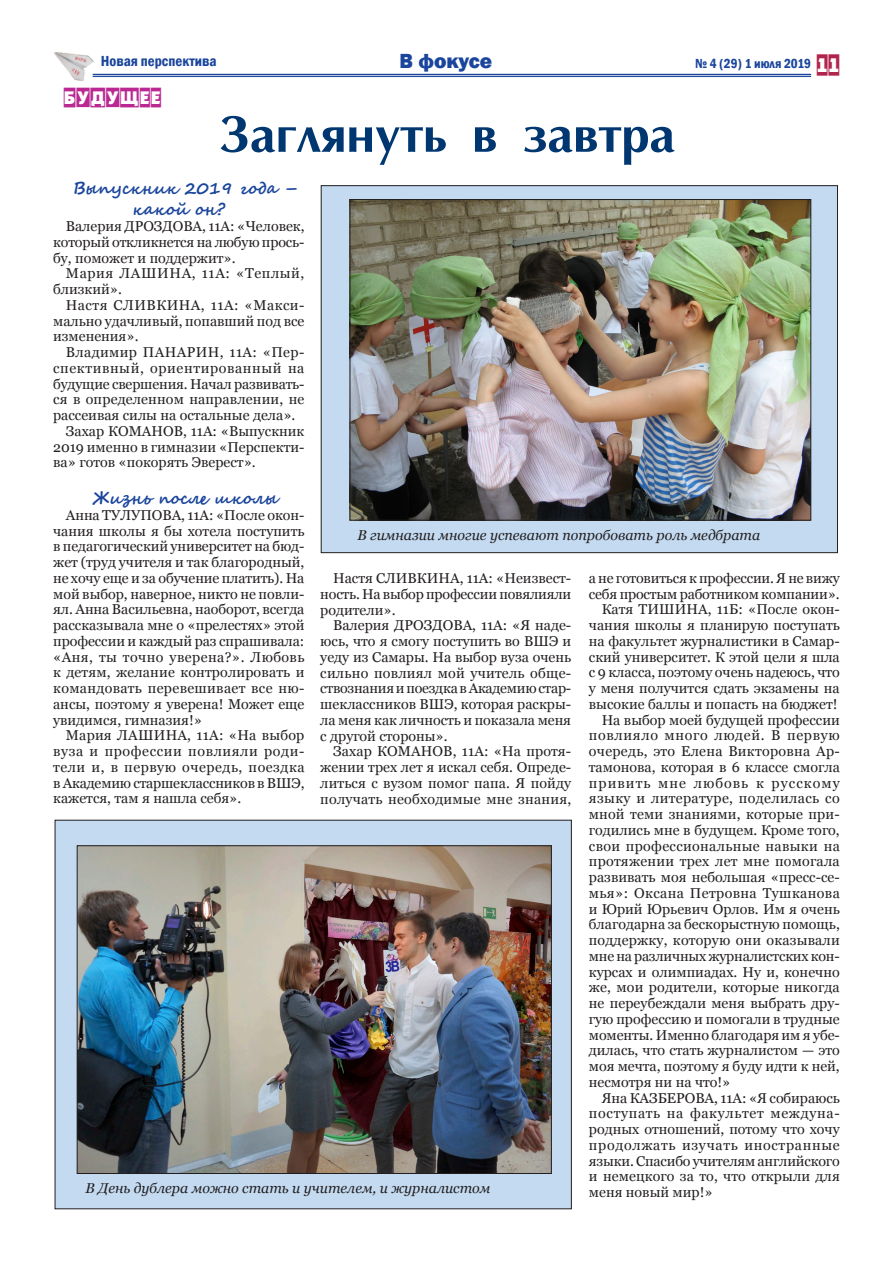
<style>
.page{position:relative;width:893px;height:1263px;background:#fff}
.page>*{position:absolute;margin:0;border:0;box-sizing:border-box;transform-origin:0 0}
.t1{font:700 51px "AG Opt Cyrillic";color:#013771}
.t2{font:800 21px "Franklin Gothic";color:#1a459c}
.t3{font:19.5px "a Plakat Titul Cm";color:#b1244d}
.t4{font:18px "a Plakat Titul Cm";color:#b92991}
.t5{font:700 16.5px/21px "Segoe Script";color:#1a459c}
.t6{font:600 condensed 15px "Franklin Gothic";color:#1a459c}
.t7{font:14.25px/15.8px "Georgia";color:#231f20;text-align:justify}
.t8{font:14.25px "Georgia";letter-spacing:.025em;color:#231f20}
.t9{font:italic 14.25px "Georgia";color:#231f20}
.t10{font:14.25px "Georgia";letter-spacing:.02em;color:#231f20}
.t11{font:14.25px "Georgia";letter-spacing:.045em;color:#231f20}
.t12{font:14.25px "Georgia";letter-spacing:.03em;color:#231f20}
.t13{font:14.25px "Georgia";letter-spacing:.05em;color:#231f20}
.t14{font:14.25px "Georgia";letter-spacing:.075em;color:#231f20}
.t15{font:14.25px "Georgia";letter-spacing:.04em;color:#231f20}
.t16{font:14.25px "Georgia";letter-spacing:.035em;color:#231f20}
.t17{font:600 condensed 13.5px "Franklin Gothic";color:#1a459c}
</style>
<div class="page">
<hr style="left:93px;top:74px;width:718px;height:1px;background:#1a459c">
<hr style="left:93px;top:76px;width:718px;height:1px;background:#1a459c">
<img style="left:54px;top:52px;width:44px;height:29px">
<div style="left:321px;top:186px;width:516px;height:367px;background:#c3daf1"></div>
<div style="left:55px;top:820px;width:516px;height:389px;background:#c3daf1"></div>
<img style="left:352px;top:201px;width:457px;height:317px">
<div style="left:350px;top:199px;width:461px;height:321px;border:1px solid #231f20"></div>
<img style="left:79px;top:847px;width:471px;height:325px">
<div style="left:77px;top:845px;width:475px;height:329px;border:1px solid #231f20"></div>
<p class="t6" style="left:101px;top:51px;width:117px">Новая перспектива</p>
<h2 class="t2" style="left:400px;top:47px;width:94px">В фокусе</h2>
<h3 class="t3" style="left:816px;top:54px;width:25px">11</h3>
<p class="t4" style="left:64px;top:88px;width:99px">будущее</p>
<p class="t17" style="left:695px;top:55px;width:117px">№ 4 (29) 1 июля 2019</p>
<h1 class="t1" style="left:219px;top:107px;width:458px">Заглянуть в завтра</h1>
<p class="t5" style="left:132px;top:178px;width:166px;text-indent:-59px">Выпускник 2019 года – какой он?</p>
<p class="t7" style="left:66px;top:219px;width:80px">Валерия Дроздова</p>
<p class="t7" style="left:202px;top:219px;width:104px">, 11А: «Человек,</p>
<p class="t7" style="left:53px;top:234px;width:253px">который откликнется на любую прось-</p>
<p class="t7" style="left:53px;top:250px;width:184px">бу, поможет и поддержит».</p>
<p class="t7" style="left:66px;top:266px;width:79px">Мария Лашина</p>
<p class="t15" style="left:192px;top:265px;width:114px">, 11А: «Теплый,</p>
<p class="t7" style="left:66px;top:282px;width:70px;text-indent:-13px">близкий».<br>Настя Сливкина</p>
<p class="t16" style="left:201px;top:296px;width:105px">, 11А: «Макси-</p>
<p class="t7" style="left:53px;top:313px;width:253px">мально удачливый, попавший под все</p>
<p class="t7" style="left:53px;top:329px;width:87px">изменения».</p>
<p class="t8" style="left:66px;top:343px;width:101px">Владимир Панарин</p>
<p class="t7" style="left:220px;top:345px;width:86px">, 11А: «Пер-</p>
<p class="t11" style="left:53px;top:359px;width:253px">спективный, ориентированный на</p>
<p class="t7" style="left:53px;top:376px;width:253px">будущие свершения. Начал развивать-</p>
<p class="t7" style="left:53px;top:392px;width:253px">ся в определенном направлении, не</p>
<p class="t7" style="left:53px;top:408px;width:244px">рассеивая силы на остальные дела».</p>
<p class="t7" style="left:66px;top:423px;width:64px">Захар Команов</p>
<p class="t7" style="left:53px;top:423px;width:253px;text-indent:130px">, 11А: «Выпускник 2019 именно в гимназии «Перспекти&shy;ва» готов «покорять Эверест».</p>
<p class="t5" style="left:93px;top:488px;width:186px">Жизнь после школы</p>
<p class="t7" style="left:66px;top:507px;width:57px">Анна Тулупова</p>
<p class="t7" style="left:181px;top:507px;width:125px">, 11А: «После окон-</p>
<p class="t7" style="left:53px;top:523px;width:253px">чания школы я бы хотела поступить</p>
<p class="t7" style="left:53px;top:539px;width:253px">в педагогический университет на бюд-</p>
<p class="t7" style="left:53px;top:555px;width:253px">жет (труд учителя и так благородный,</p>
<p class="t7" style="left:53px;top:570px;width:253px">не хочу еще и за обучение платить). На</p>
<p class="t7" style="left:53px;top:586px;width:253px">мой выбор, наверное, никто не повли-</p>
<p class="t7" style="left:53px;top:602px;width:253px">ял. Анна Васильевна, наоборот, всегда</p>
<p class="t7" style="left:53px;top:618px;width:253px">рассказывала мне о «прелестях» этой</p>
<p class="t7" style="left:53px;top:633px;width:253px">профессии и каждый раз спрашивала:</p>
<p class="t12" style="left:53px;top:648px;width:253px">«Аня, ты точно уверена?». Любовь</p>
<p class="t7" style="left:53px;top:665px;width:253px">к детям, желание контролировать и</p>
<p class="t8" style="left:53px;top:679px;width:253px">командовать перевешивает все ню-</p>
<p class="t7" style="left:53px;top:696px;width:253px">ансы, поэтому я уверена! Может еще</p>
<p class="t7" style="left:53px;top:712px;width:150px">увидимся, гимназия!»</p>
<p class="t7" style="left:66px;top:728px;width:76px">Мария Лашина</p>
<p class="t9" style="left:357px;top:526px;width:404px">В гимназии многие успевают попробовать роль медбрата</p>
<p class="t7" style="left:589px;top:570px;width:252px">а не готовиться к профессии. Я не вижу</p>
<p class="t7" style="left:589px;top:586px;width:252px">себя простым работником компании».</p>
<p class="t7" style="left:602px;top:602px;width:59px">Катя Тишина</p>
<p class="t7" style="left:708px;top:602px;width:134px">, 11Б: «После окон-</p>
<p class="t7" style="left:589px;top:618px;width:252px">чания школы я планирую поступать</p>
<p class="t7" style="left:589px;top:633px;width:252px">на факультет журналистики в Самар-</p>
<p class="t7" style="left:589px;top:649px;width:252px">ский университет. К этой цели я шла</p>
<p class="t7" style="left:589px;top:665px;width:252px">с 9 класса, поэтому очень надеюсь, что</p>
<p class="t7" style="left:589px;top:681px;width:252px">у меня получится сдать экзамены на</p>
<p class="t7" style="left:589px;top:696px;width:250px">высокие баллы и попасть на бюджет!</p>
<p class="t7" style="left:602px;top:712px;width:240px">На выбор моей будущей профессии</p>
<p class="t13" style="left:589px;top:727px;width:252px">повлияло много людей. В первую</p>
<p class="t10" style="left:589px;top:743px;width:252px">очередь, это Елена Викторовна Ар-</p>
<p class="t7" style="left:589px;top:759px;width:252px">тамонова, которая в 6 классе смогла</p>
<p class="t14" style="left:589px;top:774px;width:252px">привить мне любовь к русскому</p>
<p class="t8" style="left:589px;top:790px;width:252px">языку и литературе, поделилась со</p>
<p class="t7" style="left:589px;top:807px;width:252px">мной теми знаниями, которые при-</p>
<p class="t7" style="left:589px;top:822px;width:252px">годились мне в будущем. Кроме того,</p>
<p class="t8" style="left:589px;top:837px;width:252px">свои профессиональные навыки на</p>
<p class="t7" style="left:589px;top:854px;width:252px">протяжении трех лет мне помогала</p>
<p class="t7" style="left:589px;top:870px;width:252px">развивать моя небольшая «пресс-се-</p>
<p class="t8" style="left:589px;top:884px;width:252px">мья»: Оксана Петровна Тушканова</p>
<p class="t7" style="left:589px;top:901px;width:252px">и Юрий Юрьевич Орлов. Им я очень</p>
<p class="t7" style="left:589px;top:917px;width:252px">благодарна за бескорыстную помощь,</p>
<p class="t7" style="left:589px;top:933px;width:252px">поддержку, которую они оказывали</p>
<p class="t7" style="left:589px;top:948px;width:252px">мне на различных журналистских кон-</p>
<p class="t7" style="left:589px;top:964px;width:252px">курсах и олимпиадах. Ну и, конечно</p>
<p class="t7" style="left:589px;top:980px;width:252px">же, мои родители, которые никогда</p>
<p class="t7" style="left:589px;top:996px;width:252px">не переубеждали меня выбрать дру-</p>
<p class="t7" style="left:589px;top:1011px;width:252px">гую профессию и помогали в трудные</p>
<p class="t7" style="left:589px;top:1027px;width:252px">моменты. Именно благодаря им я убе-</p>
<p class="t7" style="left:589px;top:1043px;width:252px">дилась, что стать журналистом — это</p>
<p class="t7" style="left:589px;top:1059px;width:252px">моя мечта, поэтому я буду идти к ней,</p>
<p class="t7" style="left:589px;top:1074px;width:143px">несмотря ни на что!»</p>
<p class="t7" style="left:602px;top:1090px;width:49px">Яна Казберова</p>
<p class="t7" style="left:333px;top:570px;width:64px">Настя Сливкина</p>
<p class="t7" style="left:460px;top:570px;width:113px">, 11А: «Неизвест-</p>
<p class="t7" style="left:320px;top:586px;width:252px">ность. На выбор профессии повялияли</p>
<p class="t7" style="left:320px;top:602px;width:77px">родители».</p>
<p class="t7" style="left:333px;top:618px;width:83px">Валерия Дроздова</p>
<p class="t7" style="left:472px;top:618px;width:100px">, 11А: «Я наде-</p>
<p class="t7" style="left:320px;top:633px;width:252px">юсь, что я смогу поступить во ВШЭ и</p>
<p class="t7" style="left:320px;top:649px;width:252px">уеду из Самары. На выбор вуза очень</p>
<p class="t7" style="left:320px;top:665px;width:252px">сильно повлиял мой учитель обще-</p>
<p class="t7" style="left:320px;top:681px;width:252px">ствознания и поездка в Академию стар-</p>
<p class="t7" style="left:320px;top:696px;width:252px">шеклассников ВШЭ, которая раскры-</p>
<p class="t7" style="left:320px;top:712px;width:252px">ла меня как личность и показала меня</p>
<p class="t7" style="left:320px;top:728px;width:129px">с другой стороны».</p>
<p class="t7" style="left:333px;top:744px;width:66px">Захар Команов</p>
<p class="t7" style="left:53px;top:728px;width:253px;text-indent:134px">, 11А: «На выбор вуза и профессии повлияли роди&shy;тели и, в первую очередь, поездка в Академию старшеклассников в ВШЭ, кажется, там я нашла себя».</p>
<p class="t7" style="left:320px;top:744px;width:252px;text-indent:132px">, 11А: «На протя&shy;жении трех лет я искал себя. Опреде&shy;литься с вузом помог папа. Я пойду получать необходимые мне знания,</p>
<p class="t7" style="left:589px;top:1090px;width:252px;text-indent:125px">, 11А: «Я собираюсь поступать на факультет междуна&shy;родных отношений, потому что хочу продолжать изучать иностранные языки. Спасибо учителям английского и немецкого за то, что открыли для</p>
<p class="t9" style="left:85px;top:1179px;width:406px">В День дублера можно стать и учителем, и журналистом</p>
<p class="t7" style="left:589px;top:1185px;width:125px">меня новый мир!»</p>
</div>
